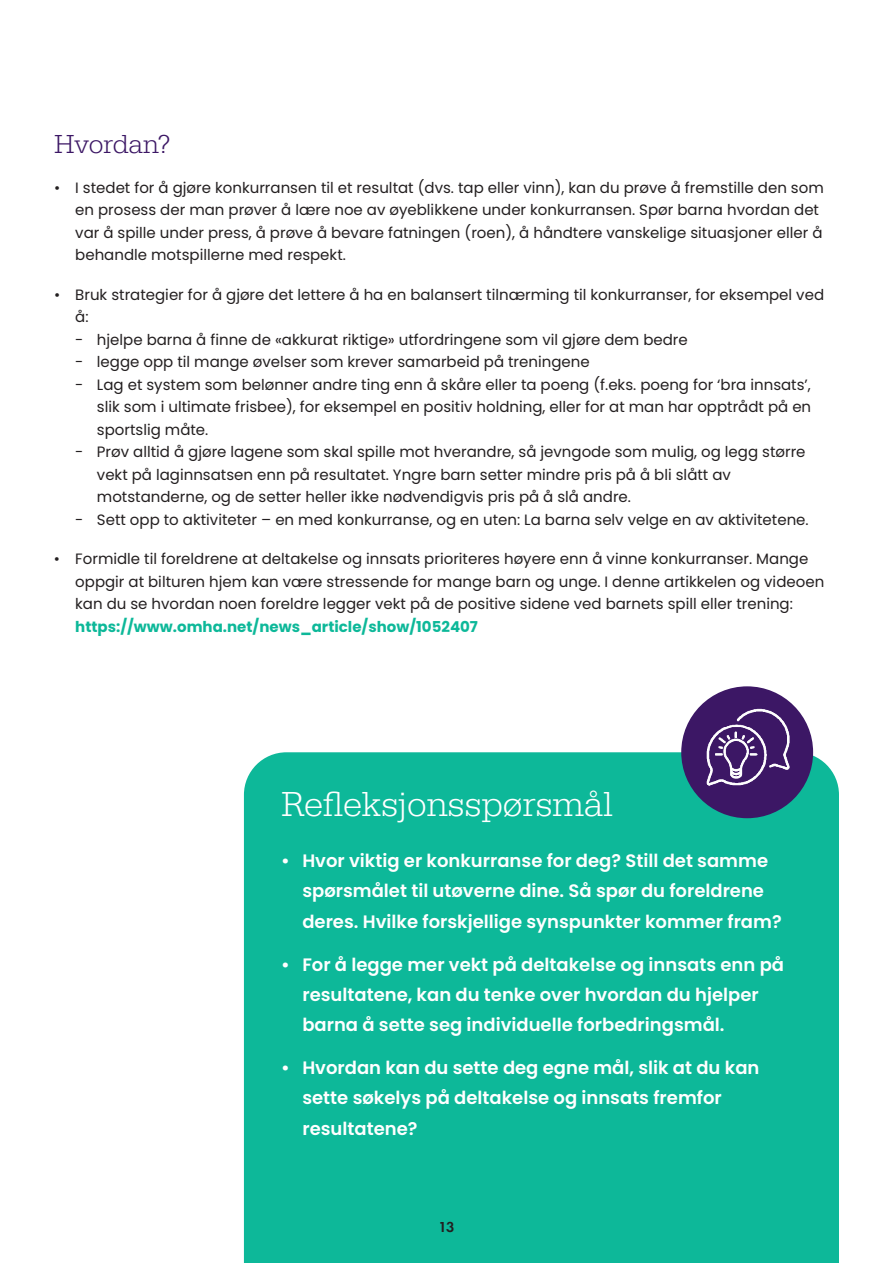
<style>
.page{position:relative;width:893px;height:1263px;background:#fff}
.page>*{position:absolute;margin:0;border:0;box-sizing:border-box;transform-origin:0 0}
.t1{font:300 36px "Egyptienne URW";color:#fff}
.t2{font:300 27px "Egyptienne URW";color:#3c1765}
.t3{font:600 18px/30.3px "Poppins";color:#fff}
.t4{font:15px/22.5px "Poppins";color:#231f20}
.t5{font:700 15px "Poppins";color:#0db899}
.t6{font:600 15px "Futura T";color:#231f20}
</style>
<div class="page">
<div style="left:244px;top:752px;width:595px;height:511px;background:#0db899"></div>
<div style="left:681px;top:686px;width:132px;height:132px;background:#3c1765;border-radius:50%"></div>
<img style="left:706px;top:709px;width:84px;height:77px">
<h2 class="t2" style="left:54px;top:128px;width:118px">Hvordan?</h2>
<p class="t4" style="left:75px;top:176px;width:750px;text-indent:-21px">• I stedet for å gjøre konkurransen til et resultat (dvs. tap eller vinn), kan du prøve å fremstille den som en prosess der man prøver å lære noe av øyeblikkene under konkurransen. Spør barna hvordan det var å spille under press, å prøve å bevare fatningen (roen), å håndtere vanskelige situasjoner eller å behandle motspillerne med respekt.</p>
<p class="t4" style="left:75px;top:283px;width:750px;text-indent:-21px">• Bruk strategier for å gjøre det lettere å ha en balansert tilnærming til konkurranser, for eksempel ved å:</p>
<p class="t4" style="left:75px;top:328px;width:614px">- hjelpe barna å finne de «akkurat riktige» utfordringene som vil gjøre dem bedre</p>
<p class="t4" style="left:75px;top:351px;width:516px">- legge opp til mange øvelser som krever samarbeid på treningene</p>
<p class="t4" style="left:97px;top:373px;width:716px;text-align:justify;text-indent:-22px">- Lag et system som belønner andre ting enn å skåre eller ta poeng (f.eks. poeng for ‘bra innsats’, slik som i ultimate frisbee), for eksempel en positiv holdning, eller for at man har opptrådt på en sportslig måte.</p>
<p class="t4" style="left:97px;top:441px;width:710px;text-indent:-22px">- Prøv alltid å gjøre lagene som skal spille mot hverandre, så jevngode som mulig, og legg større vekt på laginnsatsen enn på resultatet. Yngre barn setter mindre pris på å bli slått av motstanderne, og de setter heller ikke nødvendigvis pris på å slå andre.</p>
<p class="t4" style="left:75px;top:508px;width:735px">- Sett opp to aktiviteter – en med konkurranse, og en uten: La barna selv velge en av aktivitetene.</p>
<p class="t4" style="left:75px;top:548px;width:750px;text-indent:-21px">• Formidle til foreldrene at deltakelse og innsats prioriteres høyere enn å vinne konkurranser. Mange oppgir at bilturen hjem kan være stressende for mange barn og unge. I denne artikkelen og videoen kan du se hvordan noen foreldre legger vekt på de positive sidene ved barnets spill eller trening:</p>
<p class="t5" style="left:75px;top:618px;width:404px">https://www.omha.net/news_article/show/1052407</p>
<h1 class="t1" style="left:281px;top:783px;width:333px">Refleksjonsspørsmål</h1>
<p class="t3" style="left:302px;top:846px;width:481px;text-indent:-21px">• Hvor viktig er konkurranse for deg? Still det samme spørsmålet til utøverne dine. Så spør du foreldrene deres. Hvilke forskjellige synspunkter kommer fram?</p>
<p class="t3" style="left:302px;top:949px;width:483px;text-indent:-21px">• For å legge mer vekt på deltakelse og innsats enn på resultatene, kan du tenke over hvordan du hjelper barna å sette seg individuelle forbedringsmål.</p>
<p class="t3" style="left:302px;top:1053px;width:459px;text-indent:-21px">• Hvordan kan du sette deg egne mål, slik at du kan sette søkelys på deltakelse og innsats fremfor resultatene?</p>
<p class="t6" style="left:438px;top:1218px;width:18px">13</p>
</div>
